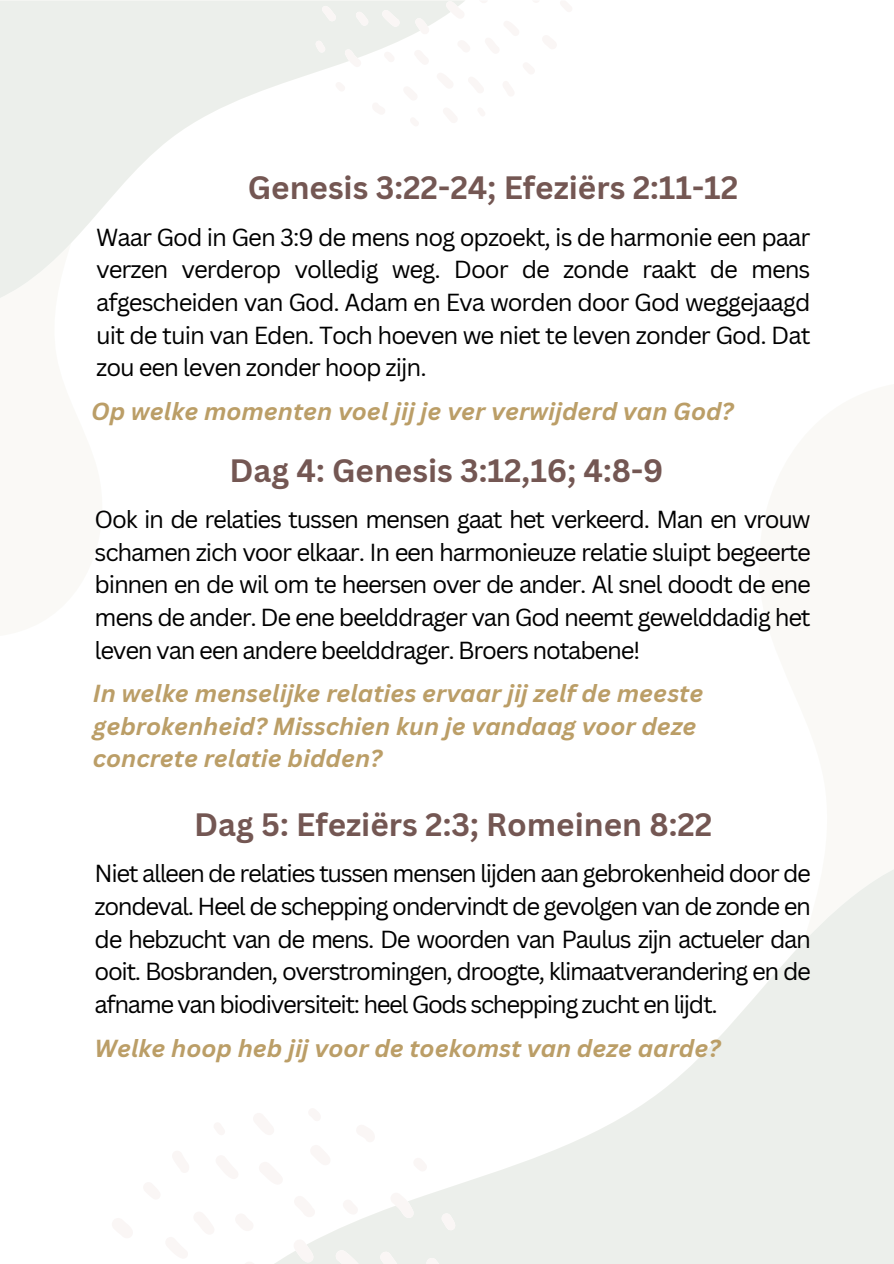
<style>
.page{position:relative;width:894px;height:1264px;background:#fff}
.page>*{position:absolute;margin:0;border:0;box-sizing:border-box;transform-origin:0 0}
.t1{font:700 31.5px "Canva Sans";color:#745753}
.t2{font:24px/32.7px "Canva Sans";letter-spacing:-.05em;color:#000;text-align:justify}
.t3{font:italic 700 24px/32.7px "Canva Sans";color:#bb9e67}
</style>
<div class="page">
<svg style="left:276px;top:870px;width:617px;height:393px"></svg>
<svg style="left:336px;top:1250px;width:25px;height:13px"></svg>
<svg style="left:293px;top:1239px;width:20px;height:23px"></svg>
<svg style="left:294px;top:1195px;width:21px;height:22px"></svg>
<svg style="left:380px;top:1251px;width:18px;height:12px"></svg>
<svg style="left:276px;top:1161px;width:7px;height:23px"></svg>
<svg style="left:310px;top:1144px;width:21px;height:21px"></svg>
<svg style="left:343px;top:1199px;width:15px;height:15px"></svg>
<svg style="left:390px;top:1192px;width:24px;height:26px"></svg>
<svg style="left:426px;top:1257px;width:20px;height:6px"></svg>
<svg style="left:356px;top:1124px;width:19px;height:18px"></svg>
<svg style="left:441px;top:1213px;width:14px;height:17px"></svg>
<svg style="left:413px;top:1157px;width:14px;height:14px"></svg>
<svg style="left:308px;top:1108px;width:13px;height:13px"></svg>
<svg style="left:0;top:0;width:465px;height:298px"></svg>
<svg style="left:381px;top:10px;width:18px;height:17px"></svg>
<svg style="left:415px;top:18px;width:14px;height:16px"></svg>
<svg style="left:445px;top:1px;width:20px;height:18px"></svg>
<svg style="left:457px;top:40px;width:8px;height:12px"></svg>
<svg style="left:414px;top:50px;width:15px;height:15px"></svg>
<svg style="left:356px;top:12px;width:12px;height:14px"></svg>
<svg style="left:436px;top:73px;width:17px;height:16px"></svg>
<svg style="left:403px;top:86px;width:14px;height:15px"></svg>
<svg style="left:384px;top:52px;width:10px;height:10px"></svg>
<svg style="left:344px;top:49px;width:17px;height:18px"></svg>
<svg style="left:322px;top:6px;width:14px;height:15px"></svg>
<svg style="left:442px;top:107px;width:15px;height:16px"></svg>
<svg style="left:371px;top:102px;width:14px;height:13px"></svg>
<svg style="left:315px;top:41px;width:10px;height:12px"></svg>
<svg style="left:335px;top:82px;width:10px;height:10px"></svg>
<svg style="left:410px;top:117px;width:9px;height:9px"></svg>
<h1 class="t1" style="left:248px;top:166px;width:492px">Genesis 3:22-24; Efeziërs 2:11-12</h1>
<p class="t2" style="left:96px;top:220px;width:715px">Waar God in Gen 3:9 de mens nog opzoekt, is de harmonie een paar verzen verderop volledig weg. Door de zonde raakt de mens afgescheiden van God. Adam en Eva worden door God weggejaagd uit de tuin van Eden. Toch hoeven we niet te leven zonder God. Dat zou een leven zonder hoop zijn.</p>
<p class="t3" style="left:91px;top:394px;width:644px">Op welke momenten voel jij je ver verwijderd van God?</p>
<h1 class="t1" style="left:229px;top:448px;width:435px">Dag 4: Genesis 3:12,16; 4:8-9</h1>
<p class="t2" style="left:95px;top:502px;width:717px">Ook in de relaties tussen mensen gaat het verkeerd. Man en vrouw schamen zich voor elkaar. In een harmonieuze relatie sluipt begeerte binnen en de wil om te heersen over de ander. Al snel doodt de ene mens de ander. De ene beelddrager van God neemt gewelddadig het leven van een andere beelddrager. Broers notabene!</p>
<p class="t3" style="left:93px;top:676px;width:611px">In welke menselijke relaties ervaar jij zelf de meeste gebrokenheid? Misschien kun je vandaag voor deze concrete relatie bidden?</p>
<h1 class="t1" style="left:194px;top:802px;width:519px">Dag 5: Efeziërs 2:3; Romeinen 8:22</h1>
<p class="t2" style="left:95px;top:856px;width:717px">Niet alleen de relaties tussen mensen lijden aan gebrokenheid door de zondeval. Heel de schepping ondervindt de gevolgen van de zonde en de hebzucht van de mens. De woorden van Paulus zijn actueler dan ooit. Bosbranden, overstromingen, droogte, klimaatverandering en de afname van biodiversiteit: heel Gods schepping zucht en lijdt.</p>
<p class="t3" style="left:95px;top:1030px;width:627px">Welke hoop heb jij voor de toekomst van deze aarde?</p>
</div>
